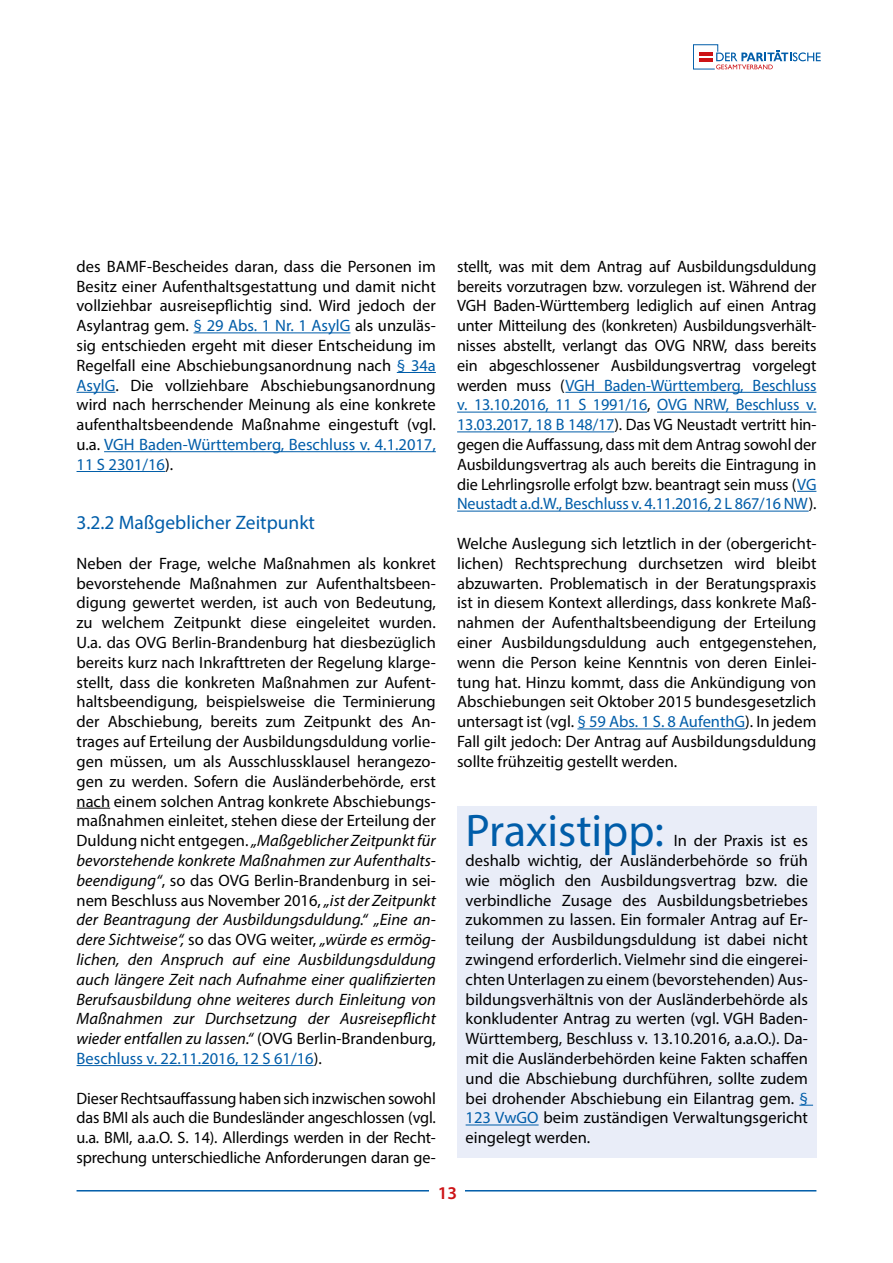
<style>
.page{position:relative;width:893px;height:1263px;background:#fff}
.page>*{position:absolute;margin:0;border:0;box-sizing:border-box;transform-origin:0 0}
.t1{font:45.9px "Myriad Pro";color:#005da9}
.t2{font:19.5px "Myriad Pro";color:#005da9}
.t3{font:600 18px "Myriad Pro";color:#cd1316}
.t4{font:16.5px/19.8px "Myriad Pro";color:#000;text-align:justify}
.s1{color:#005da9}
.s2{font-style:italic}
</style>
<div class="page">
<hr style="left:77px;top:1190px;width:739px;height:1px;background:#005da9">
<div style="left:429px;top:1185px;width:36px;height:26px;background:#fff"></div>
<svg style="left:693px;top:44px;width:128px;height:25px"></svg>
<hr style="left:194px;top:332px;width:156px;height:1px;background:#005da9">
<hr style="left:397px;top:372px;width:39px;height:1px;background:#005da9">
<hr style="left:77px;top:392px;width:38px;height:1px;background:#005da9">
<hr style="left:104px;top:451px;width:332px;height:1px;background:#005da9">
<hr style="left:77px;top:471px;width:88px;height:1px;background:#005da9">
<hr style="left:77px;top:808px;width:33px;height:1px;background:#000">
<hr style="left:77px;top:1065px;width:237px;height:1px;background:#005da9">
<hr style="left:565px;top:392px;width:251px;height:1px;background:#005da9">
<hr style="left:457px;top:412px;width:190px;height:1px;background:#005da9">
<hr style="left:657px;top:412px;width:159px;height:1px;background:#005da9">
<hr style="left:457px;top:431px;width:157px;height:1px;background:#005da9">
<svg style="left:797px;top:491px;width:19px;height:1px"></svg>
<hr style="left:457px;top:511px;width:352px;height:1px;background:#005da9">
<hr style="left:577px;top:728px;width:168px;height:1px;background:#005da9">
<div style="left:457px;top:806px;width:359px;height:352px;background:#e9edf8"></div>
<svg style="left:799px;top:1105px;width:14px;height:1px"></svg>
<hr style="left:466px;top:1124px;width:73px;height:1px;background:#005da9">
<p class="t4" style="left:77px;top:256px;width:361px">des BAMF-Bescheides daran, dass die Personen im Besitz einer Aufenthaltsgestattung und damit nicht vollziehbar ausreisepflichtig sind. Wird jedoch der Asylantrag gem. <span class="s1">§ 29 Abs. 1 Nr. 1 AsylG</span> als unzuläs&shy;sig entschieden ergeht mit dieser Entscheidung im Regelfall eine Abschiebungsanordnung nach <span class="s1">§ 34a AsylG</span>. Die vollziehbare Abschiebungsanordnung wird nach herrschender Meinung als eine konkrete aufenthaltsbeendende Maßnahme eingestuft (vgl. u.a. <span class="s1">VGH Baden-Württemberg, Beschluss v. 4.1.2017, 11 S 2301/16</span>).</p>
<p class="t2" style="left:77px;top:511px;width:240px">3.2.2 Maßgeblicher Zeitpunkt</p>
<p class="t4" style="left:77px;top:553px;width:361px">Neben der Frage, welche Maßnahmen als konkret bevorstehende Maßnahmen zur Aufenthaltsbeen&shy;digung gewertet werden, ist auch von Bedeutung, zu welchem Zeitpunkt diese eingeleitet wurden.<br>U.a. das OVG Berlin-Brandenburg hat diesbezüglich bereits kurz nach Inkrafttreten der Regelung klarge&shy;stellt, dass die konkreten Maßnahmen zur Aufent&shy;haltsbeendigung, beispielsweise die Terminierung der Abschiebung, bereits zum Zeitpunkt des An&shy;trages auf Erteilung der Ausbildungsduldung vorlie&shy;gen müssen, um als Ausschlussklausel herangezo&shy;gen zu werden. Sofern die Ausländerbehörde, erst nach einem solchen Antrag konkrete Abschiebungs&shy;maßnahmen einleitet, stehen diese der Erteilung der Duldung nicht entgegen. <span class="s2">„Maßgeblicher Zeitpunkt für bevorstehende konkrete Maßnahmen zur Aufenthalts&shy;beendigung“</span>, so das OVG Berlin-Brandenburg in sei&shy;nem Beschluss aus November 2016, <span class="s2">„ist der Zeitpunkt der Beantragung der Ausbildungsduldung.“ „Eine an&shy;dere Sichtweise“,</span> so das OVG weiter, <span class="s2">„würde es ermög&shy;lichen, den Anspruch auf eine Ausbildungsduldung auch längere Zeit nach Aufnahme einer qualifizierten Berufsausbildung ohne weiteres durch Einleitung von Maßnahmen zur Durchsetzung der Ausreisepflicht wieder entfallen zu lassen.“</span> (OVG Berlin-Brandenburg, <span class="s1">Beschluss v. 22.11.2016, 12 S 61/16</span>).</p>
<p class="t4" style="left:77px;top:1088px;width:361px">Dieser Rechtsauffassung haben sich inzwischen sowohl das BMI als auch die Bundesländer angeschlossen (vgl. u.a. BMI, a.a.O. S. 14). Allerdings werden in der Recht&shy;sprechung unterschiedliche Anforderungen daran ge-</p>
<p class="t4" style="left:457px;top:256px;width:361px">stellt, was mit dem Antrag auf Ausbildungsduldung bereits vorzutragen bzw. vorzulegen ist. Während der VGH Baden-Württemberg lediglich auf einen Antrag unter Mitteilung des (konkreten) Ausbildungsverhält&shy;nisses abstellt, verlangt das OVG NRW, dass bereits ein abgeschlossener Ausbildungsvertrag vorgelegt werden muss (<span class="s1">VGH Baden-Württemberg, Beschluss v. 13.10.2016, 11 S 1991/16</span>, <span class="s1">OVG NRW, Beschluss v.<br>13.03.2017, 18 B 148/17</span>). Das VG Neustadt vertritt hin&shy;gegen die Auffassung, dass mit dem Antrag sowohl der Ausbildungsvertrag als auch bereits die Eintragung in die Lehrlingsrolle erfolgt bzw. beantragt sein muss (<span class="s1">VG Neustadt a.d.W., Beschluss v. 4.11.2016, 2 L 867/16 NW</span>).</p>
<p class="t4" style="left:457px;top:533px;width:361px">Welche Auslegung sich letztlich in der (obergericht&shy;lichen) Rechtsprechung durchsetzen wird bleibt abzuwarten. Problematisch in der Beratungspraxis ist in diesem Kontext allerdings, dass konkrete Maß&shy;nahmen der Aufenthaltsbeendigung der Erteilung einer Ausbildungsduldung auch entgegenstehen, wenn die Person keine Kenntnis von deren Einlei&shy;tung hat. Hinzu kommt, dass die Ankündigung von Abschiebungen seit Oktober 2015 bundesgesetzlich untersagt ist (vgl. <span class="s1">§ 59 Abs. 1 S. 8 AufenthG</span>). In jedem Fall gilt jedoch: Der Antrag auf Ausbildungsduldung sollte frühzeitig gestellt werden.</p>
<h1 class="t1" style="left:466px;top:802px;width:200px">Praxistipp:</h1>
<p class="t4" style="left:466px;top:830px;width:344px;text-indent:208px">In der Praxis ist es deshalb wichtig, der Ausländerbehörde so früh wie möglich den Ausbildungsvertrag bzw. die verbindliche Zusage des Ausbildungsbetriebes zukommen zu lassen. Ein formaler Antrag auf Er&shy;teilung der Ausbildungsduldung ist dabei nicht zwingend erforderlich. Vielmehr sind die eingerei&shy;chten Unterlagen zu einem (bevorstehenden) Aus&shy;bildungsverhältnis von der Ausländerbehörde als konkludenter Antrag zu werten (vgl. VGH Baden-Württemberg, Beschluss v. 13.10.2016, a.a.O.). Da&shy;mit die Ausländerbehörden keine Fakten schaffen und die Abschiebung durchführen, sollte zudem bei drohender Abschiebung ein Eilantrag gem. <span class="s1">§ 123 VwGO</span> beim zuständigen Verwaltungsgericht eingelegt werden.</p>
<p class="t3" style="left:438px;top:1181px;width:21px">13</p>
</div>
